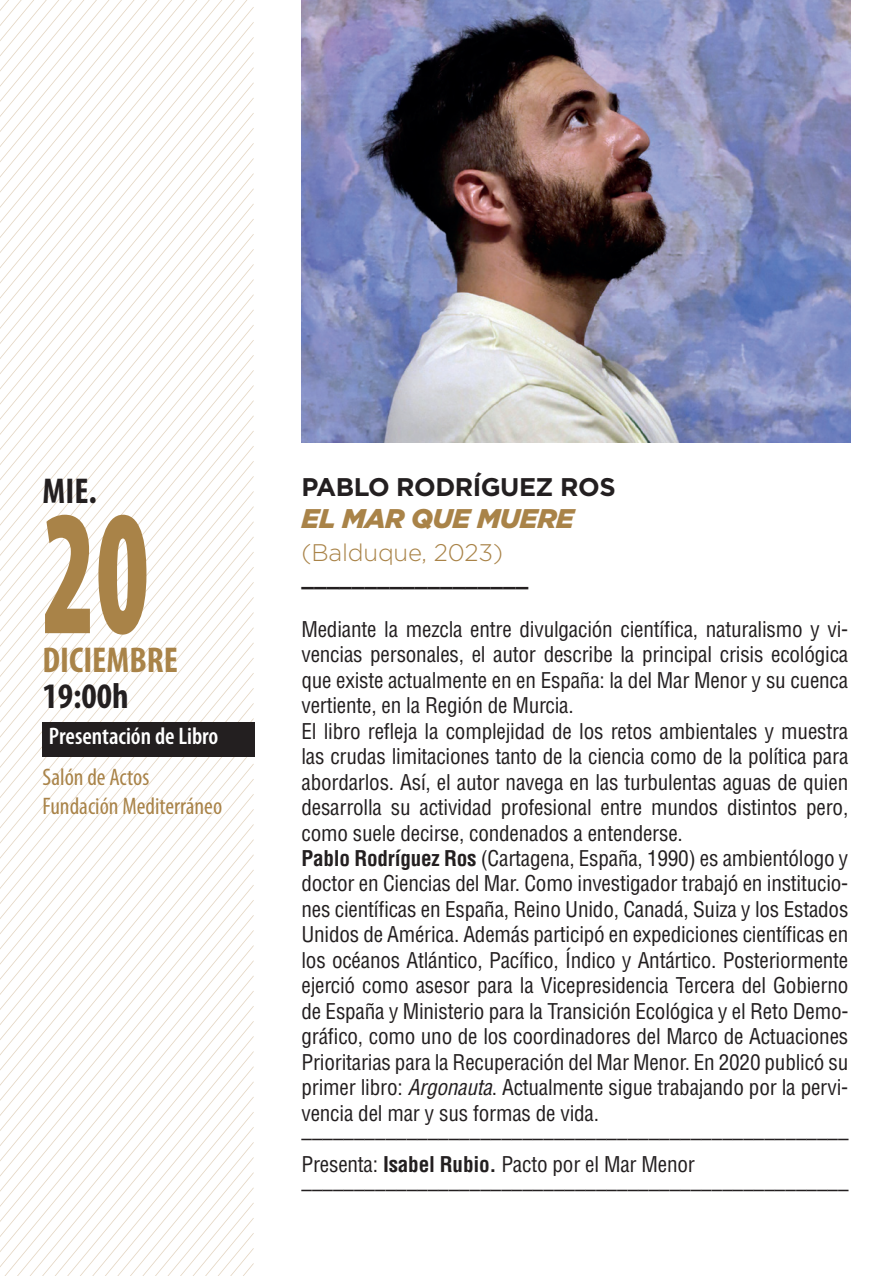
<style>
.page{position:relative;width:893px;height:1276px;background:#fff}
.page>*{position:absolute;margin:0;border:0;box-sizing:border-box;transform-origin:0 0}
.t1{font:900 condensed 180px "Myriad Pro";color:#a98348;scale:.67 1}
.t2{font:700 condensed 36px "Myriad Pro";color:#231f20}
.t3{font:700 condensed 36px "Myriad Pro";color:#a98348}
.t4{font:italic 900 27px "Gotham";letter-spacing:-.02em;color:#a98348}
.t5{font:700 25.5px "Gotham";letter-spacing:-.02em;color:#231f20}
.t6{font:condensed 24px/28.8px "Myriad Pro";color:#a98348}
.t7{font:600 condensed 24px "Myriad Pro";color:#fff}
.t8{font:300 24px "Gotham";letter-spacing:-.01em;color:#a98348}
.t9{font:condensed 21.3px/25.5px "Helvetica LT Std";letter-spacing:-.01em;color:#231f20}
.t10{font:condensed 21px "Helvetica LT Std";color:#231f20}
.t11{font:900 21px "Gotham";color:#231f20}
.s1{font-weight:700}
.s2{font-style:italic}
</style>
<div class="page">
<svg style="left:0;top:0;width:254px;height:1276px"></svg>
<div style="left:43px;top:722px;width:212px;height:34px;background:#231f20"></div>
<img style="left:301px;top:0;width:549px;height:442px">
<h2 class="t2" style="left:43px;top:469px;width:56px">MIE.</h2>
<h1 class="t1" style="left:43px;top:466px;width:161px">20</h1>
<h2 class="t3" style="left:43px;top:639px;width:137px">DICIEMBRE</h2>
<h2 class="t2" style="left:43px;top:675px;width:88px">19:00h</h2>
<p class="t7" style="left:49px;top:722px;width:171px">Presentación de Libro</p>
<p class="t6" style="left:43px;top:765px;width:181px">Salón de Actos<br>Fundación Mediterráneo</p>
<p class="t5" style="left:301px;top:477px;width:316px">PABLO RODRÍGUEZ ROS</p>
<p class="t4" style="left:301px;top:509px;width:274px">EL MAR QUE MUERE</p>
<p class="t8" style="left:301px;top:543px;width:203px">(Balduque, 2023)</p>
<p class="t11" style="left:301px;top:571px;width:228px">__________________</p>
<p class="t9" style="left:301px;top:617px;width:548px">Mediante la mezcla entre divulgación científica, naturalismo y vi&shy;vencias personales, el autor describe la principal crisis ecológica que existe actualmente en en España: la del Mar Menor y su cuenca vertiente, en la Región de Murcia.<br>El libro refleja la complejidad de los retos ambientales y muestra las crudas limitaciones tanto de la ciencia como de la política para abordarlos. Así, el autor navega en las turbulentas aguas de quien desarrolla su actividad profesional entre mundos distintos pero, como suele decirse, condenados a entenderse.<br><span class="s1">Pablo Rodríguez Ros</span> (Cartagena, España, 1990) es ambientólogo y doctor en Ciencias del Mar. Como investigador trabajó en institucio&shy;nes científicas en España, Reino Unido, Canadá, Suiza y los Estados Unidos de América. Además participó en expediciones científicas en los océanos Atlántico, Pacífico, Índico y Antártico. Posteriormente ejerció como asesor para la Vicepresidencia Tercera del Gobierno de España y Ministerio para la Transición Ecológica y el Reto Demo&shy;gráfico, como uno de los coordinadores del Marco de Actuaciones Prioritarias para la Recuperación del Mar Menor. En 2020 publicó su primer libro: <span class="s2">Argonauta</span>. Actualmente sigue trabajando por la pervi&shy;vencia del mar y sus formas de vida.</p>
<p class="t10" style="left:301px;top:1129px;width:549px">––––––––––––––––––––––––––––––––––––––––––––––––––––</p>
<p class="t9" style="left:301px;top:1152px;width:395px">Presenta: <span class="s1">Isabel Rubio.</span> Pacto por el Mar Menor</p>
<p class="t10" style="left:301px;top:1180px;width:549px">––––––––––––––––––––––––––––––––––––––––––––––––––––</p>
</div>
